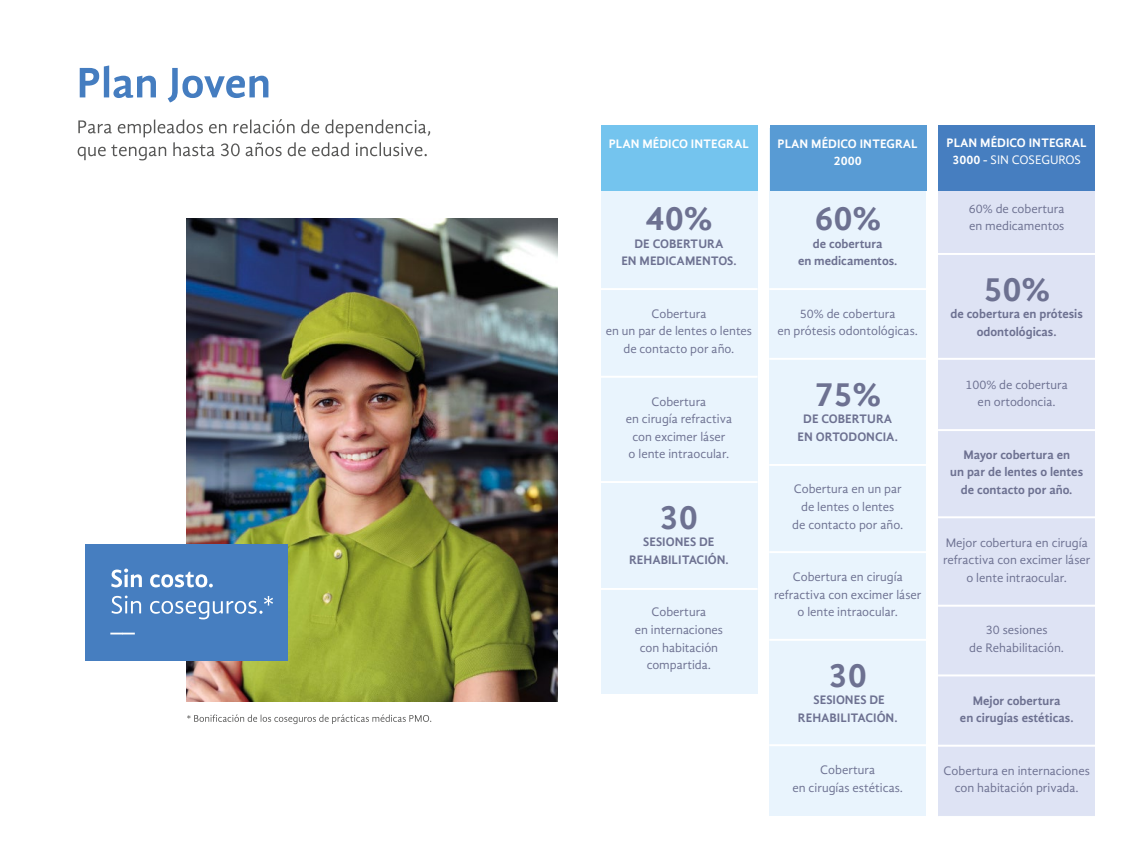
<style>
.page{position:relative;width:1148px;height:868px;background:#fff}
.page>*{position:absolute;margin:0;border:0;box-sizing:border-box;transform-origin:0 0}
.t1{font:700 35.1px "Gandhi Sans";color:#6d7191}
.t2{font:12.7px/17.6px "Gandhi Sans";color:#6d7191;text-align:center}
.t3{font:700 12.7px/17.6px "Gandhi Sans";color:#6d7191;text-align:center}
.t4{font:700 12.7px/17.6px "Gandhi Sans";color:#fff;text-align:center}
.s1{font-weight:400}
</style>
<div class="page">
<img style="left:187px;top:218px;width:370px;height:483px">
<div style="left:601px;top:128px;width:157px;height:565px;background:#e9f4fd"></div>
<div style="left:769px;top:128px;width:157px;height:687px;background:#e9f4fd"></div>
<div style="left:938px;top:125px;width:157px;height:691px;background:#dee3f4"></div>
<div style="left:601px;top:125px;width:157px;height:66px;background:#74c4ee"></div>
<div style="left:770px;top:125px;width:157px;height:66px;background:#589bd4"></div>
<div style="left:938px;top:125px;width:157px;height:66px;background:#467ec0"></div>
<hr style="left:600px;top:288px;width:158px;height:2px;background:#fff">
<hr style="left:600px;top:375px;width:158px;height:2px;background:#fff">
<hr style="left:600px;top:481px;width:158px;height:2px;background:#fff">
<hr style="left:600px;top:588px;width:158px;height:2px;background:#fff">
<hr style="left:769px;top:288px;width:158px;height:2px;background:#fff">
<hr style="left:769px;top:358px;width:158px;height:2px;background:#fff">
<hr style="left:769px;top:464px;width:158px;height:2px;background:#fff">
<hr style="left:769px;top:551px;width:158px;height:2px;background:#fff">
<hr style="left:769px;top:638px;width:158px;height:2px;background:#fff">
<hr style="left:769px;top:744px;width:158px;height:2px;background:#fff">
<hr style="left:938px;top:358px;width:157px;height:2px;background:#fff">
<hr style="left:938px;top:429px;width:157px;height:2px;background:#fff">
<hr style="left:938px;top:516px;width:157px;height:2px;background:#fff">
<hr style="left:938px;top:604px;width:157px;height:2px;background:#fff">
<hr style="left:938px;top:674px;width:157px;height:2px;background:#fff">
<hr style="left:938px;top:744px;width:157px;height:2px;background:#fff">
<hr style="left:938px;top:815px;width:157px;height:1px;background:#fff">
<hr style="left:938px;top:253px;width:157px;height:2px;background:#fff">
<svg style="left:80px;top:65px;width:188px;height:37px"></svg>
<div style="left:85px;top:544px;width:203px;height:116px;background:#467ec0"></div>
<svg style="left:110px;top:632px;width:25px;height:2px"></svg>
<svg style="left:111px;top:568px;width:102px;height:19px"></svg>
<svg style="left:78px;top:119px;width:352px;height:41px"></svg>
<svg style="left:187px;top:714px;width:244px;height:10px"></svg>
<svg style="left:112px;top:595px;width:161px;height:24px"></svg>
<p class="t4" style="left:609px;top:134px;width:142px">PLAN MÉDICO INTEGRAL</p>
<p class="t4" style="left:778px;top:134px;width:142px">PLAN MÉDICO INTEGRAL<br>2000</p>
<p class="t4" style="left:947px;top:133px;width:142px">PLAN MÉDICO INTEGRAL<br>3000 - <span class="s1">SIN COSEGUROS</span></p>
<h1 class="t1" style="left:646px;top:198px;width:68px">40%</h1>
<p class="t3" style="left:621px;top:234px;width:117px">DE COBERTURA<br>EN MEDICAMENTOS.</p>
<p class="t2" style="left:606px;top:305px;width:148px">Cobertura<br>en un par de lentes o lentes de contacto por año.</p>
<p class="t2" style="left:626px;top:392px;width:108px">Cobertura<br>en cirugía refractiva con excimer láser<br>o lente intraocular.</p>
<h1 class="t1" style="left:660px;top:496px;width:40px">30</h1>
<p class="t3" style="left:629px;top:533px;width:101px">SESIONES DE<br>REHABILITACIÓN.</p>
<p class="t2" style="left:635px;top:603px;width:90px">Cobertura<br>en internaciones con habitación compartida.</p>
<h1 class="t1" style="left:814px;top:198px;width:68px">60%</h1>
<p class="t3" style="left:798px;top:234px;width:101px">de cobertura<br>en medicamentos.</p>
<p class="t2" style="left:778px;top:305px;width:142px">50% de cobertura<br>en prótesis odontológicas.</p>
<h1 class="t1" style="left:814px;top:373px;width:68px">75%</h1>
<p class="t3" style="left:798px;top:410px;width:102px">DE COBERTURA<br>EN ORTODONCIA.</p>
<p class="t2" style="left:792px;top:480px;width:113px">Cobertura en un par de lentes o lentes<br>de contacto por año.</p>
<p class="t2" style="left:774px;top:568px;width:149px">Cobertura en cirugía refractiva con excimer láser o lente intraocular.</p>
<h1 class="t1" style="left:828px;top:654px;width:40px">30</h1>
<p class="t3" style="left:798px;top:691px;width:101px">SESIONES DE<br>REHABILITACIÓN.</p>
<p class="t2" style="left:792px;top:761px;width:112px">Cobertura<br>en cirugías estéticas.</p>
<p class="t2" style="left:969px;top:200px;width:97px;text-align:left">60% de cobertura en medicamentos</p>
<h1 class="t1" style="left:983px;top:268px;width:68px">50%</h1>
<p class="t3" style="left:951px;top:305px;width:134px">de cobertura en prótesis odontológicas.</p>
<p class="t2" style="left:965px;top:375px;width:104px">100% de cobertura en ortodoncia.</p>
<p class="t3" style="left:950px;top:445px;width:134px">Mayor cobertura en<br>un par de lentes o lentes de contacto por año.</p>
<p class="t2" style="left:943px;top:533px;width:149px">Mejor cobertura en cirugía refractiva con excimer láser o lente intraocular.</p>
<p class="t2" style="left:969px;top:621px;width:96px">30 sesiones<br>de Rehabilitación.</p>
<p class="t3" style="left:960px;top:691px;width:115px">Mejor cobertura<br>en cirugías estéticas.</p>
<p class="t2" style="left:944px;top:761px;width:148px">Cobertura en internaciones con habitación privada.</p>
</div>
